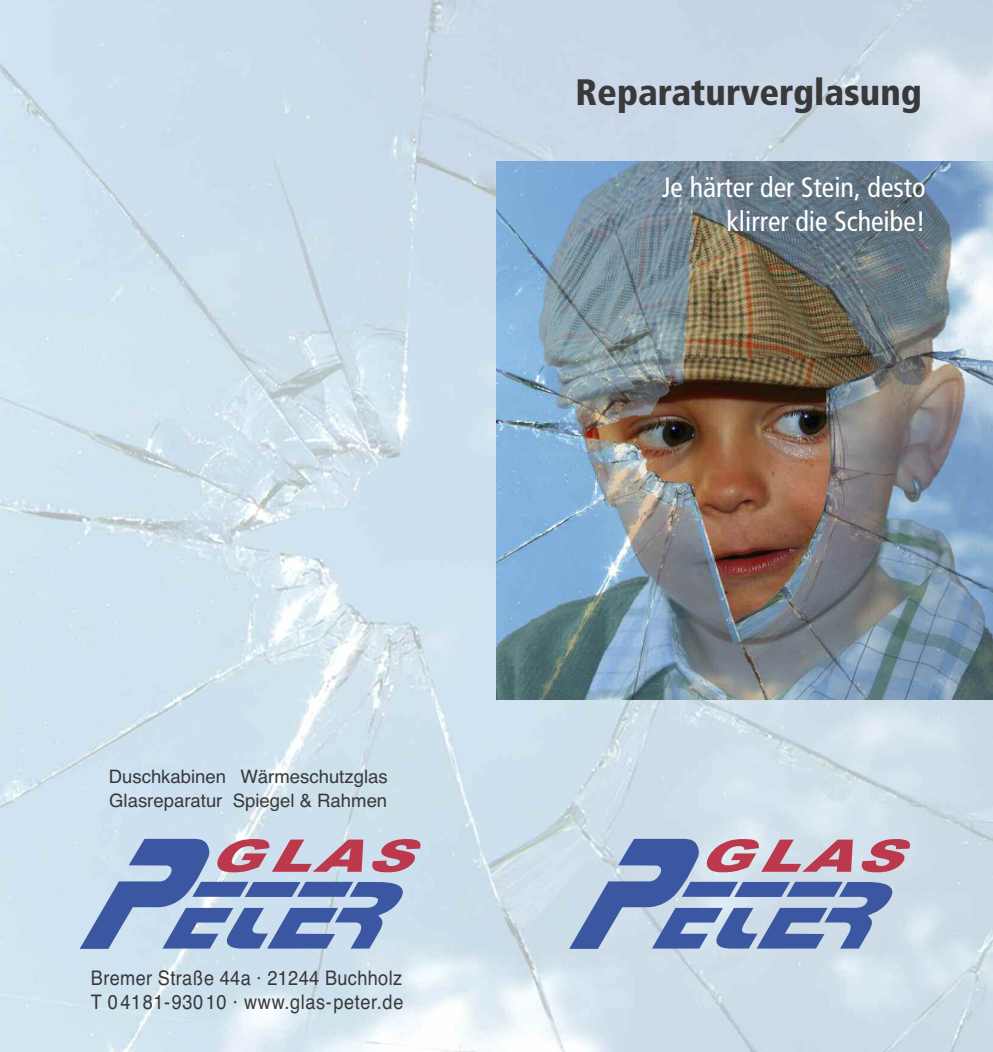
<style>
.page{position:relative;width:993px;height:1052px;background:#fff}
.page>*{position:absolute;margin:0;border:0;box-sizing:border-box;transform-origin:0 0}
.t1{font:900 condensed 36.75px "Frutiger LT";color:#39383a}
.t2{font:condensed 28px/33.6px "Frutiger LT";color:#fff;text-align:right}
.t3{font:20.12px/24.5px "Helvetica";letter-spacing:.02em;color:#39383a;scale:.9 1}
.t4{font:18.55px/24px "Helvetica";color:#39383a}
</style>
<div class="page">
<img style="left:0;top:0;width:992px;height:1052px">
<img style="left:496px;top:161px;width:496px;height:538px">
<svg style="left:569px;top:838px;width:341px;height:111px;background:#969dc0"></svg>
<svg style="left:80px;top:838px;width:341px;height:111px;background:#959ec3"></svg>
<h1 class="t1" style="left:575px;top:70px;width:348px">Reparaturverglasung</h1>
<h2 class="t2" style="left:661px;top:171px;width:265px">Je härter der Stein, desto klirrer die Scheibe!</h2>
<p class="t4" style="left:109px;top:764px;width:280px">Duschkabinen Wärmeschutzglas<br>Glasreparatur Spiegel &amp; Rahmen</p>
<p class="t3" style="left:91px;top:965px;width:348px">Bremer Straße 44a · 21244 Buchholz<br>T 04181-93010 · www.glas-peter.de</p>
</div>
